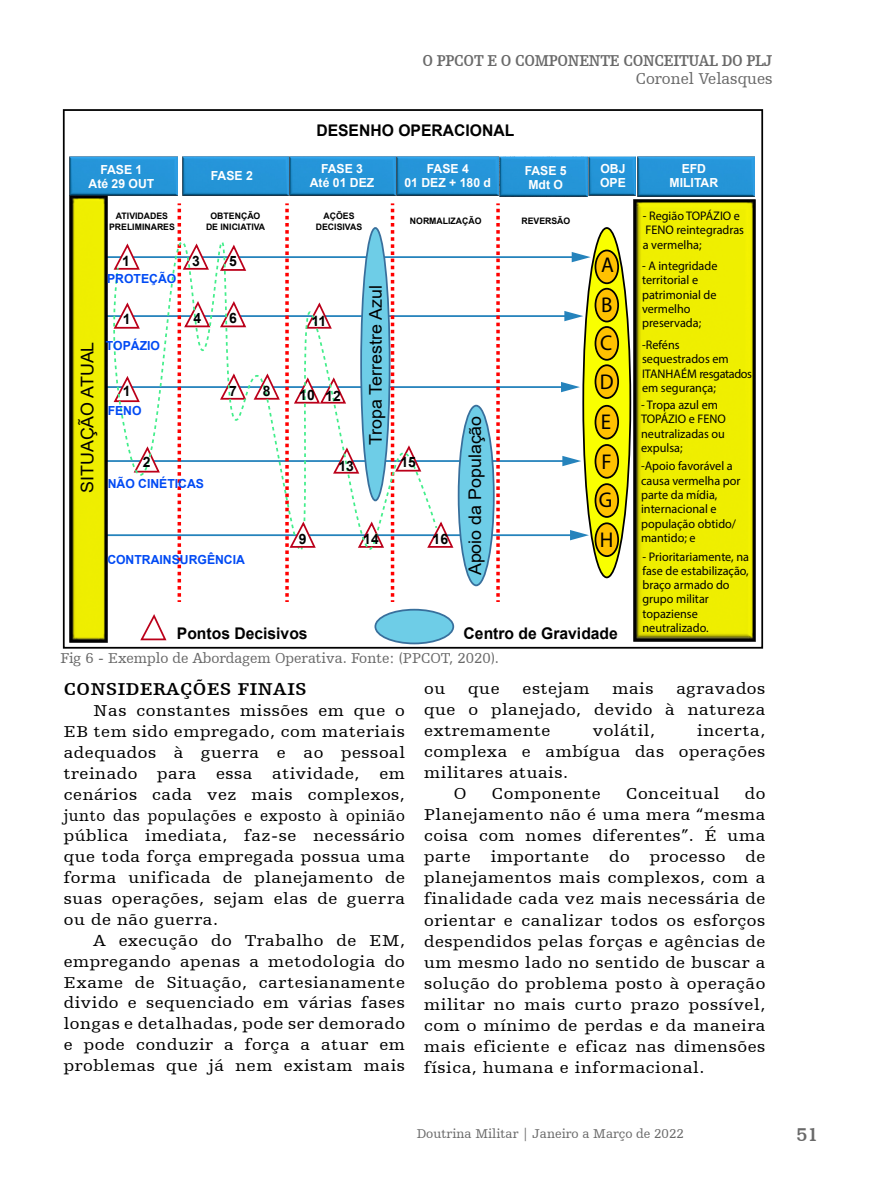
<style>
.page{position:relative;width:893px;height:1191px;background:#fff}
.page>*{position:absolute;margin:0;border:0;box-sizing:border-box;transform-origin:0 0}
.t1{font:21.45px/39.3px "Myriad Pro";color:#000}
.t2{font:700 19.5px "Humanist Slabserif 712 BT";color:#696969}
.t3{font:700 18px "Humanist Slabserif 712 BT";letter-spacing:.03em;color:#000;scale:1.05 1}
.t4{font:17.4px "Arial";color:#000}
.t5{font:16.5px/20.9px "Humanist Slabserif 712 BT";letter-spacing:.03em;color:#000;text-align:justify;scale:1.1 1}
.t6{font:700 16.5px "Humanist Slabserif 712 BT";letter-spacing:-.02em;color:#696969;scale:.9 1}
.t7{font:16.5px "Humanist Slabserif 712 BT";color:#696969}
.t8{font:700 16.05px "Arial";color:#000}
.t9{font:15px "Humanist Slabserif 712 BT";color:#696969}
.t10{font:700 14.25px "Arial";color:#000}
.t11{font:13.35px "Humanist Slabserif 712 BT";color:#696969}
.t12{font:12.45px/14.2px "Myriad Pro";color:#000}
.t13{font:700 12.45px/14.2px "Arial";color:#fff;text-align:center}
.t14{font:700 12.45px "Arial";color:#004af4}
.t15{font:700 8.85px/10.6px "Arial";color:#000;text-align:center}
</style>
<div class="page">
<hr style="left:105px;top:534px;width:468px;height:2px;background:#2583bc">
<svg style="left:570px;top:530px;width:19px;height:10px"></svg>
<hr style="left:104px;top:460px;width:462px;height:2px;background:#2583bc">
<svg style="left:562px;top:456px;width:19px;height:10px"></svg>
<hr style="left:104px;top:386px;width:460px;height:2px;background:#2583bc">
<svg style="left:561px;top:382px;width:19px;height:10px"></svg>
<hr style="left:104px;top:315px;width:464px;height:2px;background:#2583bc">
<svg style="left:564px;top:311px;width:19px;height:10px"></svg>
<hr style="left:104px;top:256px;width:471px;height:2px;background:#2583bc">
<svg style="left:572px;top:252px;width:19px;height:10px"></svg>
<img style="left:182px;top:157px;width:453px;height:39px">
<img style="left:637px;top:157px;width:117px;height:39px">
<img style="left:70px;top:196px;width:37px;height:446px">
<img style="left:633px;top:199px;width:123px;height:442px">
<svg style="left:583px;top:228px;width:47px;height:349px;background:#e3e800"></svg>
<div style="left:582px;top:227px;width:49px;height:351px;border:2px solid #000;border-radius:50%"></div>
<div style="left:459px;top:406px;width:35px;height:179px;background:#6ecde7;border-radius:50%"></div>
<div style="left:458px;top:405px;width:37px;height:181px;border:2px solid #386f9c;border-radius:50%"></div>
<div style="left:375px;top:609px;width:78px;height:34px;background:#6ecde7;border-radius:50%"></div>
<div style="left:374px;top:609px;width:80px;height:35px;border:2px solid #386f9c;border-radius:50%"></div>
<svg style="left:496px;top:203px;width:4px;height:399px"></svg>
<svg style="left:140px;top:614px;width:27px;height:27px"></svg>
<svg style="left:178px;top:203px;width:4px;height:399px"></svg>
<svg style="left:111px;top:241px;width:280px;height:310px"></svg>
<svg style="left:391px;top:203px;width:64px;height:399px"></svg>
<svg style="left:219px;top:203px;width:166px;height:399px"></svg>
<img style="left:70px;top:157px;width:108px;height:39px">
<div style="left:595px;top:250px;width:23px;height:33px;background:#ffc100;border-radius:50%"></div>
<div style="left:595px;top:249px;width:24px;height:35px;border:2px solid #000;border-radius:50%"></div>
<div style="left:595px;top:289px;width:23px;height:32px;background:#ffc100;border-radius:50%"></div>
<div style="left:595px;top:288px;width:24px;height:34px;border:2px solid #000;border-radius:50%"></div>
<div style="left:595px;top:327px;width:23px;height:33px;background:#ffc100;border-radius:50%"></div>
<div style="left:595px;top:326px;width:24px;height:35px;border:2px solid #000;border-radius:50%"></div>
<div style="left:595px;top:365px;width:23px;height:33px;background:#ffc100;border-radius:50%"></div>
<div style="left:595px;top:364px;width:24px;height:35px;border:2px solid #000;border-radius:50%"></div>
<div style="left:595px;top:406px;width:23px;height:32px;background:#ffc100;border-radius:50%"></div>
<div style="left:595px;top:405px;width:24px;height:34px;border:2px solid #000;border-radius:50%"></div>
<div style="left:595px;top:445px;width:23px;height:33px;background:#ffc100;border-radius:50%"></div>
<div style="left:595px;top:444px;width:24px;height:34px;border:2px solid #000;border-radius:50%"></div>
<div style="left:595px;top:484px;width:23px;height:33px;background:#ffc100;border-radius:50%"></div>
<div style="left:595px;top:483px;width:24px;height:35px;border:2px solid #000;border-radius:50%"></div>
<div style="left:595px;top:523px;width:23px;height:33px;background:#ffc100;border-radius:50%"></div>
<div style="left:595px;top:522px;width:24px;height:35px;border:2px solid #000;border-radius:50%"></div>
<p class="t6" style="left:422px;top:50px;width:390px">O PPCOT E O COMPONENTE CONCEITUAL DO PLJ</p>
<p class="t7" style="left:636px;top:68px;width:138px">Coronel Velasques</p>
<p class="t8" style="left:316px;top:119px;width:199px">DESENHO OPERACIONAL</p>
<p class="t13" style="left:211px;top:168px;width:44px">FASE 2</p>
<p class="t13" style="left:310px;top:161px;width:66px">FASE 3<br>Até 01 DEZ</p>
<p class="t13" style="left:404px;top:161px;width:88px">FASE 4<br>01 DEZ + 180 d</p>
<p class="t13" style="left:525px;top:163px;width:44px">FASE 5<br>Mdt O</p>
<p class="t13" style="left:600px;top:161px;width:27px;text-align:left">OBJ<br>OPE</p>
<p class="t13" style="left:670px;top:161px;width:50px">EFD<br>MILITAR</p>
<p class="t13" style="left:89px;top:162px;width:67px">FASE 1<br>Até 29 OUT</p>
<p class="t15" style="left:109px;top:210px;width:67px">ATIVIDADES<br>PRELIMINARES</p>
<p class="t12" style="left:643px;top:208px;width:103px">- Região TOPÁZIO e<br>FENO reintegradras a vermelha;</p>
<p class="t12" style="left:642px;top:258px;width:77px">- A integridade territorial e patrimonial de vermelho preservada;</p>
<p class="t12" style="left:642px;top:338px;width:112px">-Reféns<br>sequestrados em<br>ITANHAÉM resgatados em segurança;</p>
<p class="t12" style="left:641px;top:398px;width:86px">- Tropa azul em<br>TOPÁZIO e FENO neutralizadas ou expulsa;</p>
<p class="t12" style="left:641px;top:459px;width:101px">-Apoio favorável a causa vermelha por parte da mídia, internacional e população obtido/ mantido; e</p>
<p class="t12" style="left:642px;top:549px;width:108px">- Prioritariamente, na fase de estabilização, braço armado do grupo militar topaziense neutralizado.</p>
<p class="t15" style="left:206px;top:211px;width:61px">OBTENÇÃO<br>DE INICIATIVA</p>
<p class="t15" style="left:316px;top:210px;width:48px">AÇÕES<br>DECISIVAS</p>
<p class="t15" style="left:410px;top:216px;width:73px">NORMALIZAÇÃO</p>
<p class="t15" style="left:521px;top:216px;width:50px">REVERSÃO</p>
<p class="t10" style="left:122px;top:251px;width:9px">1</p>
<p class="t10" style="left:192px;top:251px;width:9px">3</p>
<p class="t10" style="left:229px;top:251px;width:9px">5</p>
<h1 class="t1" style="left:600px;top:245px;width:16px">A<br>B<br>C<br>D<br>E<br>F</h1>
<h1 class="t1" style="left:599px;top:479px;width:16px;line-height:40.7px">G<br>H</h1>
<p class="t14" style="left:107px;top:270px;width:71px">PROTEÇÃO</p>
<p class="t4" style="left:364px;top:445px;width:161px;rotate:-90deg">Tropa Terrestre Azul</p>
<p class="t10" style="left:193px;top:308px;width:9px">4</p>
<p class="t10" style="left:229px;top:308px;width:9px">6</p>
<p class="t10" style="left:123px;top:309px;width:9px">1</p>
<p class="t10" style="left:311px;top:311px;width:16px">11</p>
<p class="t14" style="left:106px;top:337px;width:56px">TOPÁZIO</p>
<p class="t4" style="left:75px;top:493px;width:153px;rotate:-90deg">SITUAÇÃO ATUAL</p>
<p class="t10" style="left:123px;top:381px;width:9px">1</p>
<p class="t10" style="left:229px;top:381px;width:9px">7</p>
<p class="t10" style="left:263px;top:381px;width:9px">8</p>
<p class="t10" style="left:299px;top:385px;width:43px">10 12</p>
<p class="t14" style="left:108px;top:402px;width:35px">FENO</p>
<p class="t4" style="left:463px;top:575px;width:161px;rotate:-90deg">Apoio da População</p>
<p class="t10" style="left:401px;top:452px;width:17px">15</p>
<p class="t10" style="left:143px;top:452px;width:9px">2</p>
<p class="t10" style="left:338px;top:455px;width:17px">13</p>
<p class="t14" style="left:108px;top:475px;width:98px">NÃO CINÉTICAS</p>
<p class="t10" style="left:363px;top:528px;width:17px">14</p>
<p class="t10" style="left:299px;top:529px;width:9px">9</p>
<p class="t10" style="left:433px;top:529px;width:17px">16</p>
<p class="t14" style="left:107px;top:551px;width:139px">CONTRAINSURGÊNCIA</p>
<p class="t8" style="left:464px;top:622px;width:156px">Centro de Gravidade</p>
<p class="t8" style="left:177px;top:622px;width:132px">Pontos Decisivos</p>
<p class="t9" style="left:61px;top:649px;width:440px">Fig 6 - Exemplo de Abordagem Operativa. Fonte: (PPCOT, 2020).</p>
<p class="t3" style="left:64px;top:678px;width:233px">CONSIDERAÇÕES FINAIS</p>
<p class="t5" style="left:64px;top:700px;width:312px;text-indent:30px">Nas constantes missões em que o EB tem sido empregado, com materiais adequados à guerra e ao pessoal treinado para essa atividade, em cenários cada vez mais complexos, junto das populações e exposto à opinião pública imediata, faz-se necessário que toda força empregada possua uma forma unificada de planejamento de suas operações, sejam elas de guerra ou de não guerra.</p>
<p class="t5" style="left:64px;top:929px;width:312px;text-indent:30px">A execução do Trabalho de EM, empregando apenas a metodologia do Exame de Situação, cartesianamente divido e sequenciado em várias fases longas e detalhadas, pode ser demorado e pode conduzir a força a atuar em problemas que já nem existam mais</p>
<p class="t5" style="left:424px;top:678px;width:21px">ou</p>
<p class="t5" style="left:468px;top:678px;width:30px">que</p>
<p class="t5" style="left:522px;top:678px;width:62px">estejam</p>
<p class="t5" style="left:612px;top:678px;width:39px">mais</p>
<p class="t5" style="left:424px;top:678px;width:312px;text-indent:252px">agravados que o planejado, devido à natureza extremamente</p>
<p class="t5" style="left:593px;top:720px;width:58px">volátil,</p>
<p class="t5" style="left:697px;top:720px;width:63px">incerta,</p>
<p class="t5" style="left:424px;top:741px;width:312px">complexa e ambígua das operações</p>
<p class="t5" style="left:424px;top:762px;width:132px">militares atuais.</p>
<p class="t5" style="left:454px;top:783px;width:13px">O</p>
<p class="t5" style="left:492px;top:783px;width:101px">Componente</p>
<p class="t5" style="left:626px;top:783px;width:86px">Conceitual</p>
<p class="t5" style="left:424px;top:783px;width:312px;text-indent:321px">do Planejamento não é uma mera “mesma coisa com nomes diferentes”. É uma parte importante do processo de planejamentos mais complexos, com a finalidade cada vez mais necessária de orientar e canalizar todos os esforços despendidos pelas forças e agências de um mesmo lado no sentido de buscar a solução do problema posto à operação militar no mais curto prazo possível, com o mínimo de perdas e da maneira mais eficiente e eficaz nas dimensões física, humana e informacional.</p>
<p class="t11" style="left:417px;top:1125px;width:269px">Doutrina Militar | Janeiro a Março de 2022</p>
<p class="t2" style="left:797px;top:1123px;width:23px">51</p>
</div>
